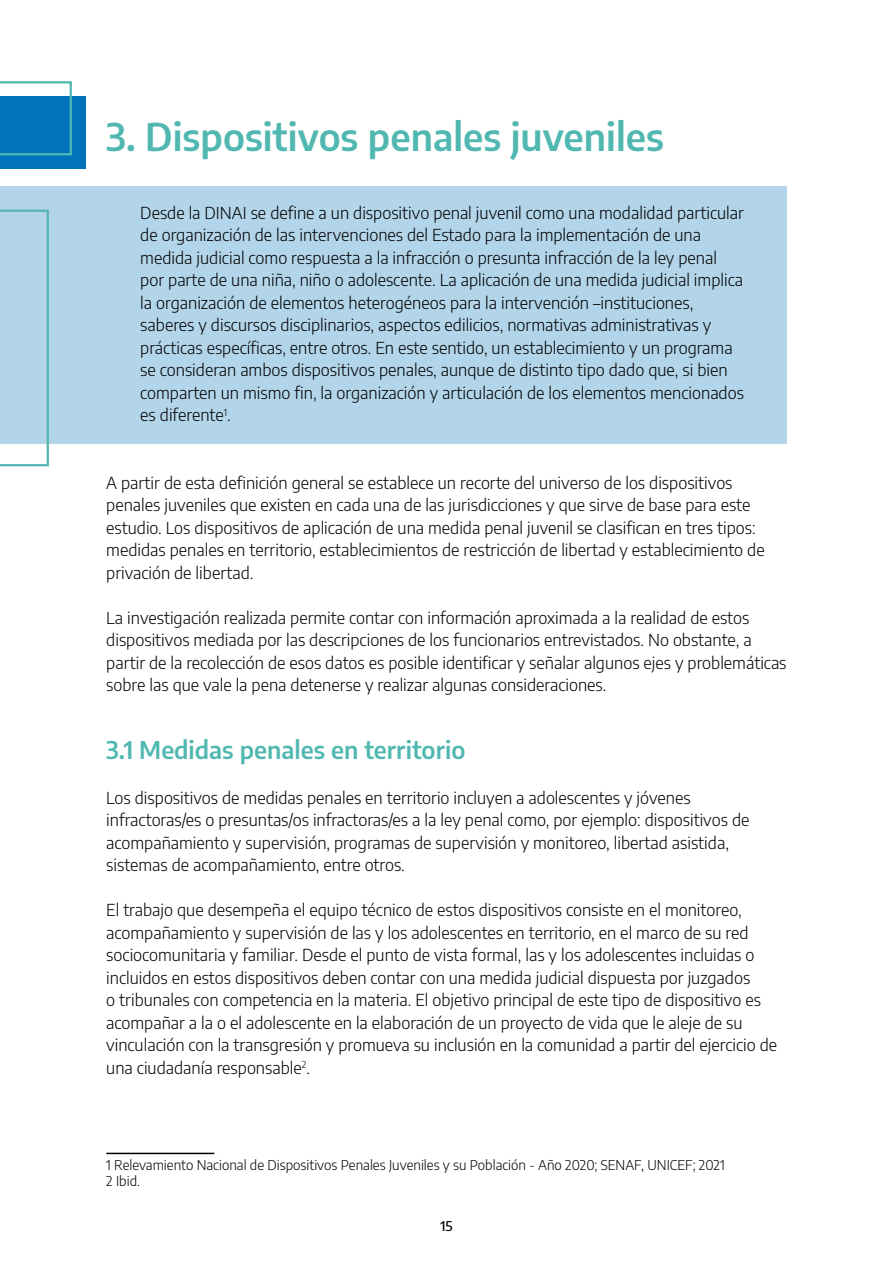
<style>
.page{position:relative;width:893px;height:1263px;background:#fff}
.page>*{position:absolute;margin:0;border:0;box-sizing:border-box;transform-origin:0 0}
.Titulo_1{font:600 37.5px "Encode Sans";color:#50b8b1}
.Titulo_2{font:600 24px "Encode Sans";color:#50b8b1}
.Texto_corrido{font:300 16.5px/22.5px "Encode Sans";color:#000}
.nota_al_pie{font:300 13.5px "Encode Sans";color:#000}
.t1{font:500 13.5px "Encode Sans";color:#000}
</style>
<div class="page">
<div style="left:0;top:187px;width:787px;height:257px;background:#b3d5ea"></div>
<svg style="left:0;top:210px;width:49px;height:256px"></svg>
<hr style="left:106px;top:1153px;width:108px;height:1px;background:#000">
<div style="left:0;top:96px;width:85px;height:73px;background:#0073ba"></div>
<svg style="left:0;top:81px;width:72px;height:74px"></svg>
<p class="Titulo_1" style="left:106px;top:110px;width:559px">3. Dispositivos penales juveniles</p>
<p class="Texto_corrido" style="left:140px;top:201px;width:605px">Desde la DINAI se define a un dispositivo penal juvenil como una modalidad particular de organización de las intervenciones del Estado para la implementación de una medida judicial como respuesta a la infracción o presunta infracción de la ley penal por parte de una niña, niño o adolescente. La aplicación de una medida judicial implica la organización de elementos heterogéneos para la intervención –instituciones, saberes y discursos disciplinarios, aspectos edilicios, normativas administrativas y prácticas específicas, entre otros. En este sentido, un establecimiento y un programa se consideran ambos dispositivos penales, aunque de distinto tipo dado que, si bien comparten un mismo fin, la organización y articulación de los elementos mencionados es diferente<sup>1</sup>.</p>
<p class="Texto_corrido" style="left:106px;top:471px;width:660px">A partir de esta definición general se establece un recorte del universo de los dispositivos penales juveniles que existen en cada una de las jurisdicciones y que sirve de base para este estudio. Los dispositivos de aplicación de una medida penal juvenil se clasifican en tres tipos: medidas penales en territorio, establecimientos de restricción de libertad y establecimiento de privación de libertad.</p>
<p class="Texto_corrido" style="left:106px;top:606px;width:682px">La investigación realizada permite contar con información aproximada a la realidad de estos dispositivos mediada por las descripciones de los funcionarios entrevistados. No obstante, a partir de la recolección de esos datos es posible identificar y señalar algunos ejes y problemáticas sobre las que vale la pena detenerse y realizar algunas consideraciones.</p>
<p class="Titulo_2" style="left:106px;top:732px;width:361px">3.1 Medidas penales en territorio</p>
<p class="Texto_corrido" style="left:106px;top:786px;width:645px">Los dispositivos de medidas penales en territorio incluyen a adolescentes y jóvenes infractoras/es o presuntas/os infractoras/es a la ley penal como, por ejemplo: dispositivos de acompañamiento y supervisión, programas de supervisión y monitoreo, libertad asistida, sistemas de acompañamiento, entre otros.</p>
<p class="Texto_corrido" style="left:106px;top:898px;width:672px">El trabajo que desempeña el equipo técnico de estos dispositivos consiste en el monitoreo, acompañamiento y supervisión de las y los adolescentes en territorio, en el marco de su red sociocomunitaria y familiar. Desde el punto de vista formal, las y los adolescentes incluidas o incluidos en estos dispositivos deben contar con una medida judicial dispuesta por juzgados<br>o tribunales con competencia en la materia. El objetivo principal de este tipo de dispositivo es acompañar a la o el adolescente en la elaboración de un proyecto de vida que le aleje de su vinculación con la transgresión y promueva su inclusión en la comunidad a partir del ejercicio de una ciudadanía responsable<sup>2</sup>.</p>
<p class="nota_al_pie" style="left:106px;top:1155px;width:620px">1 Relevamiento Nacional de Dispositivos Penales Juveniles y su Población - Año 2020; SENAF, UNICEF; 2021</p>
<p class="nota_al_pie" style="left:106px;top:1172px;width:35px">2 Ibid.</p>
<p class="t1" style="left:440px;top:1217px;width:14px">15</p>
</div>
